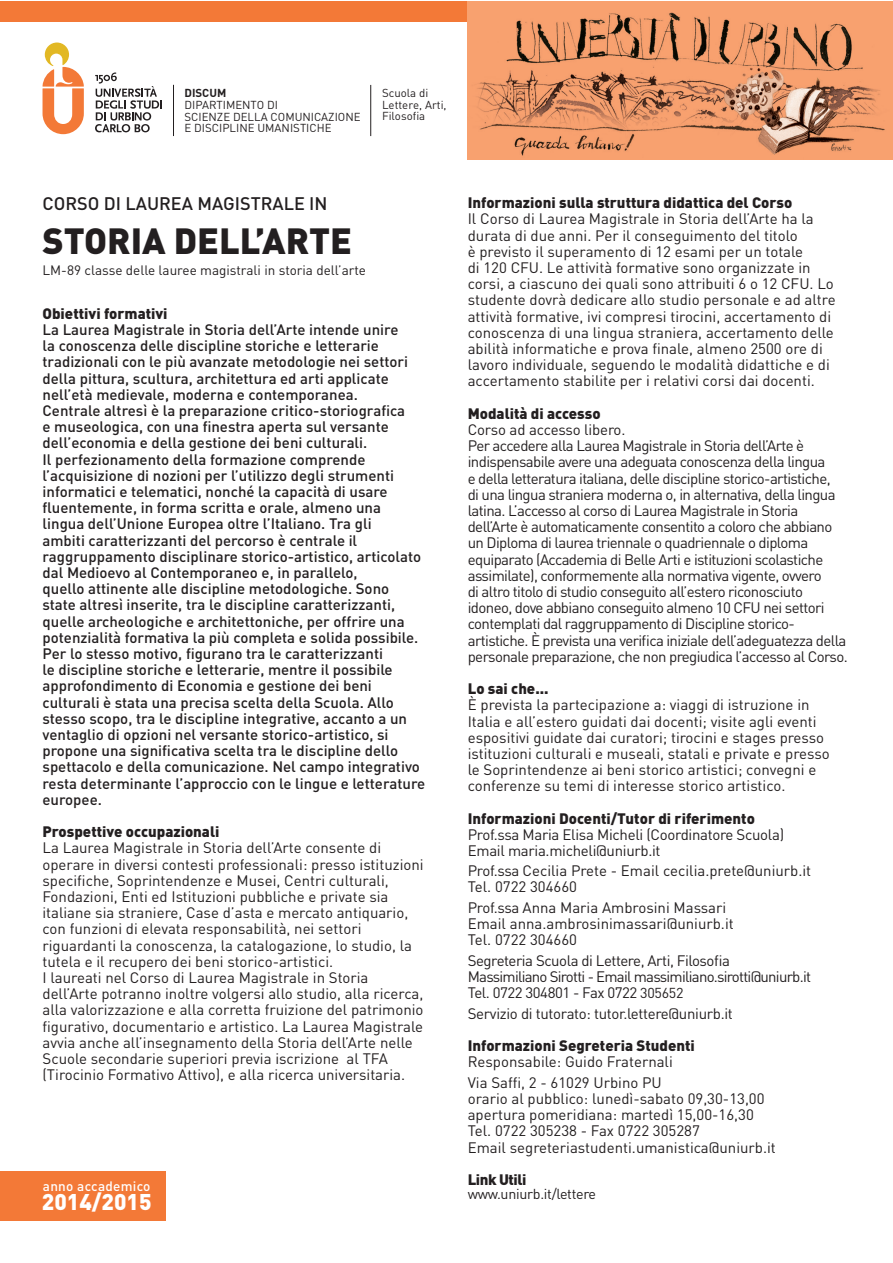
<style>
.page{position:relative;width:893px;height:1263px;background:#fff}
.page>*{position:absolute;margin:0;border:0;box-sizing:border-box;transform-origin:0 0}
.t1{font:900 36px "DIN";color:#231f20}
.t2{font:900 22.5px "DIN";color:#fff}
.t3{font:500 18px "DIN";color:#231f20}
.t4{font:15px/16.2px "DIN";color:#231f20}
.t5{font:500 15px/16.2px "DIN";color:#231f20}
.t6{font:15px/16.2px "DIN";letter-spacing:-.04em;color:#231f20}
.t7{font:900 15px "DIN";color:#231f20}
.t8{font:15px/16.2px "DIN";letter-spacing:-.05em;color:#231f20}
.t9{font:15px/16.2px "DIN";letter-spacing:-.02em;color:#231f20}
.t10{font:900 15px "DIN";letter-spacing:-.03em;color:#231f20}
.t11{font:14.25px "DIN";letter-spacing:-.02em;color:#231f20}
.t12{font:13.5px "DIN";color:#231f20}
.t13{font:500 13.5px "DIN";letter-spacing:.02em;color:#fff}
.t14{font:11.4px/11.9px "DIN";color:#231f20}
.t15{font:700 11.4px "DIN";color:#231f20}
.s1{font-size:14.25px}
</style>
<div class="page">
<hr style="left:173px;top:85px;width:1px;height:51px;background:#231f20">
<svg style="left:95px;top:73px;width:67px;height:59px"></svg>
<svg style="left:43px;top:43px;width:41px;height:91px"></svg>
<hr style="left:370px;top:85px;width:1px;height:51px;background:#231f20">
<div style="left:0;top:1171px;width:166px;height:49px;background:#f37937"></div>
<div style="left:0;top:1px;width:892px;height:21px;background:#f37937"></div>
<img style="left:468px;top:1px;width:424px;height:158px">
<p class="t15" style="left:184px;top:85px;width:43px">DISCUM</p>
<p class="t14" style="left:184px;top:98px;width:178px">DIPARTIMENTO DI<br>SCIENZE DELLA COMUNICAZIONE<br>E DISCIPLINE UMANISTICHE</p>
<p class="t14" style="left:382px;top:87px;width:66px">Scuola di<br>Lettere, Arti,<br>Filosofia</p>
<p class="t3" style="left:43px;top:192px;width:287px">CORSO DI LAUREA MAGISTRALE IN</p>
<h1 class="t1" style="left:43px;top:217px;width:311px">STORIA DELL’ARTE</h1>
<p class="t12" style="left:43px;top:262px;width:325px">LM-89 classe delle lauree magistrali in storia dell’arte</p>
<p class="t7" style="left:43px;top:303px;width:127px">Obiettivi formativi</p>
<p class="t5" style="left:43px;top:321px;width:384px">La Laurea Magistrale in Storia dell’Arte intende unire<br>la conoscenza delle discipline storiche e letterarie tradizionali con le più avanzate metodologie nei settori della pittura, scultura, architettura ed arti applicate nell’età medievale, moderna e contemporanea.<br>Centrale altresì è la preparazione critico-storiografica<br>e museologica, con una finestra aperta sul versante dell’economia e della gestione dei beni culturali.<br>Il perfezionamento della formazione comprende l’acquisizione di nozioni per l’utilizzo degli strumenti informatici e telematici, nonché la capacità di usare fluentemente, in forma scritta e orale, almeno una lingua dell’Unione Europea oltre l’Italiano. Tra gli<br>ambiti caratterizzanti del percorso è centrale il raggruppamento disciplinare storico-artistico, articolato dal Medioevo al Contemporaneo e, in parallelo,<br>quello attinente alle discipline metodologiche. Sono state altresì inserite, tra le discipline caratterizzanti, quelle archeologiche e architettoniche, per offrire una potenzialità formativa la più completa e solida possibile.<br>Per lo stesso motivo, figurano tra le caratterizzanti<br>le discipline storiche e letterarie, mentre il possibile approfondimento di Economia e gestione dei beni culturali è stata una precisa scelta della Scuola. Allo stesso scopo, tra le discipline integrative, accanto a un ventaglio di opzioni nel versante storico-artistico, si propone una significativa scelta tra le discipline dello spettacolo e della comunicazione. Nel campo integrativo resta determinante l’approccio con le lingue e letterature europee.</p>
<p class="t7" style="left:43px;top:822px;width:178px">Prospettive occupazionali</p>
<p class="t4" style="left:43px;top:840px;width:383px">La Laurea Magistrale in Storia dell’Arte consente di operare in diversi contesti professionali: presso istituzioni specifiche, Soprintendenze e Musei, Centri culturali, Fondazioni, Enti ed Istituzioni pubbliche e private sia italiane sia straniere, Case d’asta e mercato antiquario, con funzioni di elevata responsabilità, nei settori riguardanti la conoscenza, la catalogazione, lo studio, la tutela e il recupero dei beni storico-artistici.<br>I laureati nel Corso di Laurea Magistrale in Storia dell’Arte potranno inoltre volgersi allo studio, alla ricerca, alla valorizzazione e alla corretta fruizione del patrimonio figurativo, documentario e artistico. La Laurea Magistrale avvia anche all’insegnamento della Storia dell’Arte nelle Scuole secondarie superiori previa iscrizione al TFA (Tirocinio Formativo Attivo), e alla ricerca universitaria.</p>
<p class="t13" style="left:43px;top:1177px;width:109px">anno accademico</p>
<h2 class="t2" style="left:42px;top:1187px;width:111px">2014/2015</h2>
<p class="t7" style="left:468px;top:193px;width:326px">Informazioni sulla struttura didattica del Corso</p>
<p class="t4" style="left:468px;top:211px;width:369px">Il Corso di Laurea Magistrale in Storia dell’Arte ha la durata di due anni. Per il conseguimento del titolo<br>è previsto il superamento di 12 esami per un totale<br>di 120 CFU. Le attività formative sono organizzate in corsi, a ciascuno dei quali sono attribuiti 6 o 12 CFU. Lo studente dovrà dedicare allo studio personale e ad altre attività formative, ivi compresi tirocini, accertamento di conoscenza di una lingua straniera, accertamento delle abilità informatiche e prova finale, almeno 2500 ore di lavoro individuale, seguendo le modalità didattiche e di accertamento stabilite per i relativi corsi dai docenti.</p>
<p class="t7" style="left:468px;top:403px;width:134px">Modalità di accesso</p>
<p class="t6" style="left:468px;top:421px;width:382px">Corso ad accesso libero.<br>Per accedere alla Laurea Magistrale in Storia dell’Arte è indispensabile avere una adeguata conoscenza della lingua<br>e della letteratura italiana, delle discipline storico-artistiche,<br>di una lingua straniera moderna o, in alternativa, della lingua latina. L’accesso al corso di Laurea Magistrale in Storia dell’Arte è automaticamente consentito a coloro che abbiano un Diploma di laurea triennale o quadriennale o diploma equiparato (Accademia di Belle Arti e istituzioni scolastiche assimilate), conformemente alla normativa vigente, ovvero<br>di altro titolo di studio conseguito all’estero riconosciuto idoneo, dove abbiano conseguito almeno 10 CFU nei settori contemplati dal raggruppamento di Discipline storico&shy;artistiche. È prevista una verifica iniziale dell’adeguatezza della personale preparazione, che non pregiudica l’accesso al Corso.</p>
<p class="t7" style="left:468px;top:679px;width:82px">Lo sai che...</p>
<p class="t4" style="left:468px;top:697px;width:363px">È prevista la partecipazione a: viaggi di istruzione in Italia e all’estero guidati dai docenti; visite agli eventi espositivi guidate dai curatori; tirocini e stages presso istituzioni culturali e museali, statali e private e presso le Soprintendenze ai beni storico artistici; convegni e conferenze su temi di interesse storico artistico.</p>
<p class="t7" style="left:468px;top:808px;width:289px">Informazioni Docenti/Tutor di riferimento</p>
<p class="t9" style="left:468px;top:826px;width:318px">Prof.ssa Maria Elisa Micheli (Coordinatore Scuola)<br>Email maria.micheli@uniurb.it</p>
<p class="t4" style="left:468px;top:862px;width:345px">Prof.ssa Cecilia Prete - Email cecilia.prete@uniurb.it<br>Tel. 0722 304660</p>
<p class="t4" style="left:468px;top:899px;width:268px">Prof.ssa Anna Maria Ambrosini Massari<br>Email anna.ambrosinimassari@uniurb.it<br>Tel. 0722 304660</p>
<p class="t8" style="left:468px;top:952px;width:345px">Segreteria Scuola di Lettere, Arti, Filosofia<br>Massimiliano Sirotti - Email massimiliano.sirotti@uniurb.it<br>Tel. 0722 304801 - Fax 0722 <span class="s1">305652</span></p>
<p class="t9" style="left:468px;top:1005px;width:267px">Servizio di tutorato: tutor.lettere@uniurb.it</p>
<p class="t7" style="left:468px;top:1035px;width:229px">Informazioni Segreteria Studenti</p>
<p class="t4" style="left:468px;top:1051px;width:207px;line-height:20.4px">Responsabile: Guido Fraternali<br>Via Saffi, 2 - 61029 Urbino PU</p>
<p class="t4" style="left:468px;top:1090px;width:310px">orario al pubblico: lunedì-sabato 09,30-13,00 apertura pomeridiana: martedì 15,00-16,30<br>Tel. 0722 305238 - Fax 0722 305287<br>Email segreteriastudenti.umanistica@uniurb.it</p>
<p class="t10" style="left:468px;top:1169px;width:60px">Link Utili</p>
<p class="t11" style="left:468px;top:1185px;width:130px">www.uniurb.it/lettere</p>
</div>
